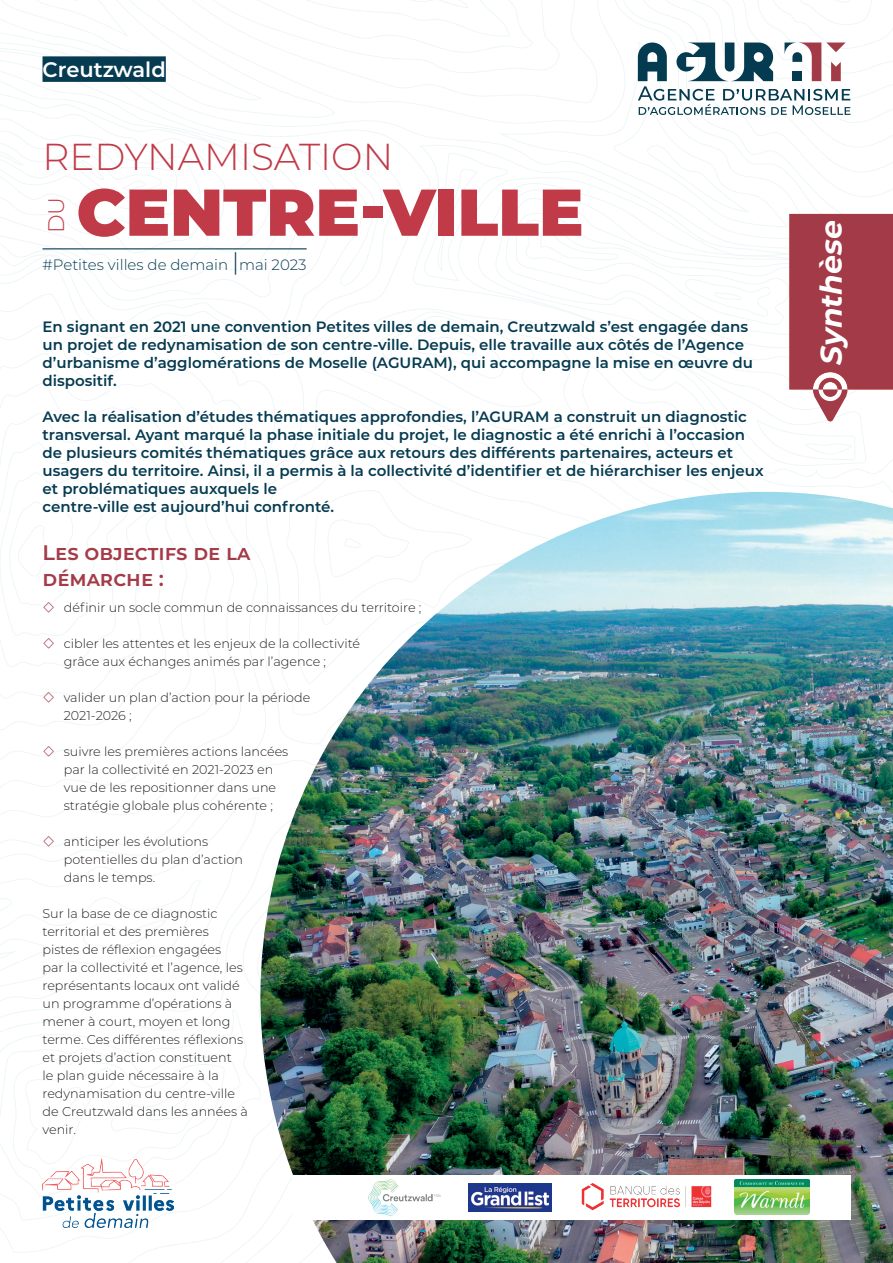
<style>
.page{position:relative;width:893px;height:1263px;background:#fff}
.page>*{position:absolute;margin:0;border:0;box-sizing:border-box;transform-origin:0 0}
.t1{font:900 66px "Montserrat";color:#c13a48}
.t2{font:300 37.5px "Montserrat";color:#c13a48}
.t3{font:italic 700 33px "Montserrat";color:#fff}
.t4{font:italic 700 30px "Montserrat";color:#fff}
.t5{font:300 22.5px "Montserrat";color:#c13a48}
.t6{font:600 21px/25.2px "Montserrat";color:#a43b48}
.t7{font:600 21px "Montserrat";letter-spacing:-.005em;color:#fff}
.t8{font:600 15px/18px "Montserrat";color:#063b51}
.t9{font:300 15px "Montserrat";color:#063b51}
.t10{font:300 12.75px/18px "Montserrat";color:#231f20}
.s1{font-size:24px}
</style>
<div class="page">
<img style="left:0;top:0;width:893px;height:1263px">
<h3 class="t7" style="left:43px;top:54px;width:125px">Creutzwald</h3>
<h2 class="t2" style="left:43px;top:131px;width:352px">REDYNAMISATION</h2>
<h3 class="t5" style="left:41px;top:233px;width:38px;rotate:-90deg">DU</h3>
<h1 class="t1" style="left:77px;top:163px;width:508px">CENTRE-VILLE</h1>
<p class="t9" style="left:43px;top:254px;width:266px">#Petites villes de demain <span class="s1">|</span>mai 2023</p>
<p class="t8" style="left:43px;top:317px;width:712px">En signant en 2021 une convention Petites villes de demain, Creutzwald s’est engagée dans un projet de redynamisation de son centre-ville. Depuis, elle travaille aux côtés de l’Agence d’urbanisme d’agglomérations de Moselle (AGURAM), qui accompagne la mise en œuvre du dispositif.</p>
<p class="t8" style="left:43px;top:407px;width:723px">Avec la réalisation d’études thématiques approfondies, l’AGURAM a construit un diagnostic transversal. Ayant marqué la phase initiale du projet, le diagnostic a été enrichi à l’occasion de plusieurs comités thématiques grâce aux retours des différents partenaires, acteurs et usagers du territoire. Ainsi, il a permis à la collectivité d’identifier et de hiérarchiser les enjeux et problématiques auxquels le<br>centre-ville est aujourd’hui confronté.</p>
<h3 class="t6" style="left:43px;top:539px;width:209px">Les objectifs de la démarche :</h3>
<p class="t10" style="left:64px;top:598px;width:359px">définir un socle commun de connaissances du territoire ;</p>
<p class="t10" style="left:64px;top:634px;width:298px">cibler les attentes et les enjeux de la collectivité grâce aux échanges animés par l’agence ;</p>
<p class="t10" style="left:64px;top:688px;width:248px">valider un plan d’action pour la période<br>2021-2026 ;</p>
<p class="t10" style="left:64px;top:742px;width:226px">suivre les premières actions lancées par la collectivité en 2021-2023 en vue de les repositionner dans une stratégie globale plus cohérente ;</p>
<p class="t10" style="left:64px;top:832px;width:181px">anticiper les évolutions potentielles du plan d’action dans le temps.</p>
<p class="t10" style="left:43px;top:904px;width:207px">Sur la base de ce diagnostic territorial et des premières pistes de réflexion engagées<br>par la collectivité et l’agence, les représentants locaux ont validé un programme d’opérations à mener à court, moyen et long terme. Ces différentes réflexions et projets d’action constituent<br>le plan guide nécessaire à la redynamisation du centre-ville de Creutzwald dans les années à venir.</p>
<h3 class="t4" style="left:810px;top:365px;width:147px;rotate:-90deg">Synthèse</h3>
<h3 class="t3" style="left:806px;top:366px;width:115px;rotate:-90deg">Repèr’</h3>
</div>
